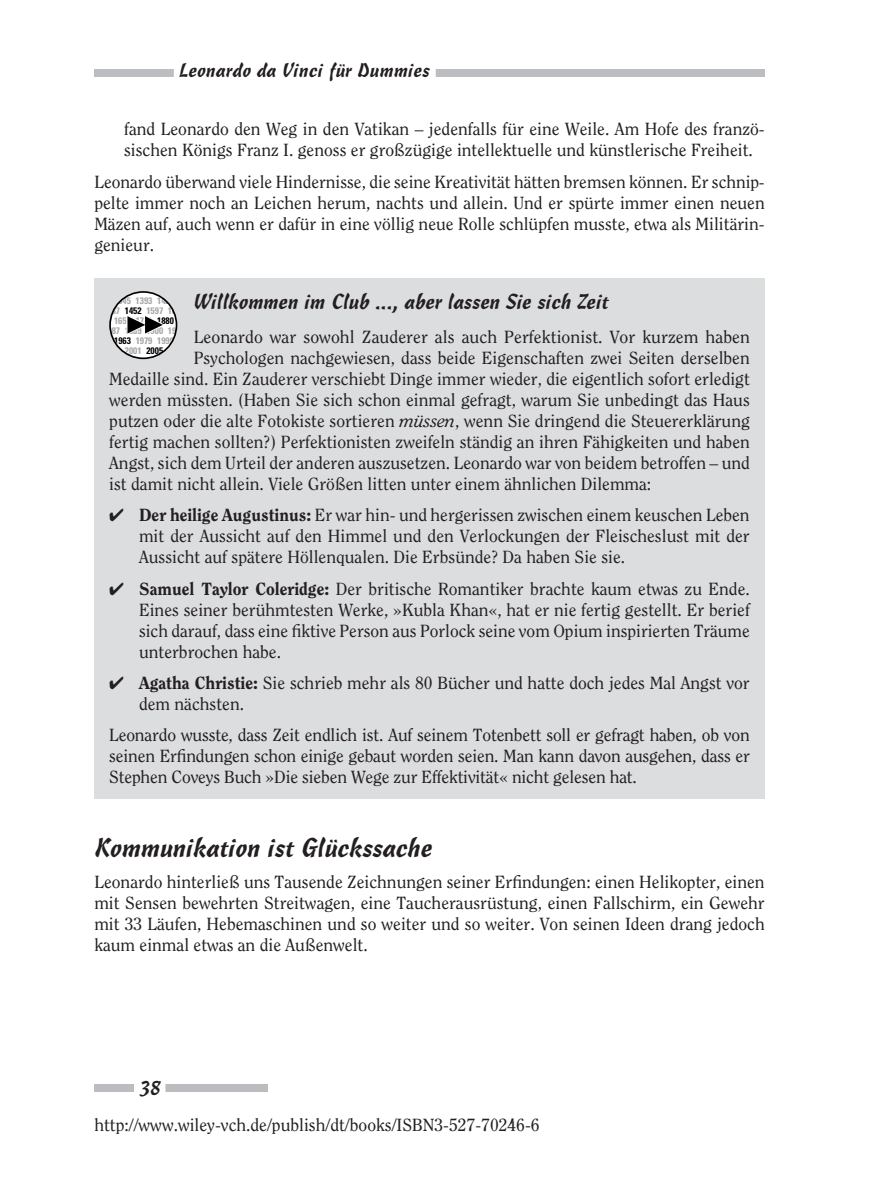
<style>
.page{position:relative;width:874px;height:1191px;background:#fff}
.page>*{position:absolute;margin:0;border:0;box-sizing:border-box;transform-origin:0 0}
.t1{font:500 26.25px "Cascade Script";color:#231f20}
.t2{font:500 21px "Cascade Script";color:#231f20}
.t3{font:500 19.25px "Cascade Script";letter-spacing:.015em;color:#231f20}
.t4{font:17.5px/21px "Clearface";color:#231f20;text-align:justify}
.t5{font:700 condensed 9.45px/10.2px "Univers";color:#a6a6a6;text-align:center}
.t6{font:700 condensed 9.45px "Univers";color:#000}
.s1{color:#000}
.s2{font-style:italic}
.s3{font-weight:800}
</style>
<div class="page">
<div style="left:94px;top:1083px;width:174px;height:8px;background:#bcbdc0"></div>
<div style="left:94px;top:69px;width:670px;height:8px;background:#bcbdc0"></div>
<div style="left:174px;top:56px;width:261px;height:21px;background:#fff"></div>
<div style="left:134px;top:1076px;width:31px;height:21px;background:#fff"></div>
<div style="left:94px;top:278px;width:670px;height:520px;background:#dcdddf"></div>
<div style="left:111px;top:292px;width:66px;height:66px;background:#fff;border-radius:50%"></div>
<svg style="left:127px;top:316px;width:36px;height:18px"></svg>
<div style="left:109px;top:291px;width:68px;height:68px;border:2px solid #000;border-radius:50%"></div>
<p class="t3" style="left:179px;top:59px;width:253px">Leonardo da Vinci für Dummies</p>
<p class="t4" style="left:124px;top:118px;width:641px">fand Leonardo den Weg in den Vatikan – jedenfalls für eine Weile. Am Hofe des franzö&shy;sischen Königs Franz I. genoss er großzügige intellektuelle und künstlerische Freiheit.</p>
<p class="t4" style="left:94px;top:171px;width:671px">Leonardo überwand viele Hindernisse, die seine Kreativität hätten bremsen können. Er schnip&shy;pelte immer noch an Leichen herum, nachts und allein. Und er spürte immer einen neuen Mäzen auf, auch wenn er dafür in eine völlig neue Rolle schlüpfen musste, etwa als Militärin&shy;genieur.</p>
<p class="t2" style="left:193px;top:289px;width:416px">Willkommen im Club ..., aber lassen Sie sich Zeit</p>
<p class="t5" style="left:114px;top:295px;width:18px">1345</p>
<p class="t5" style="left:107px;top:305px;width:74px">437 <span class="s1">1452</span> 1597 161</p>
<p class="t5" style="left:136px;top:315px;width:18px">1781</p>
<p class="t5" style="left:136px;top:295px;width:18px">1393</p>
<p class="t5" style="left:157px;top:295px;width:18px">1420</p>
<p class="t5" style="left:114px;top:315px;width:18px">1659</p>
<p class="t6" style="left:157px;top:315px;width:18px">1880</p>
<p class="t5" style="left:107px;top:325px;width:14px">887</p>
<p class="t5" style="left:146px;top:325px;width:18px">1900</p>
<p class="t5" style="left:125px;top:325px;width:18px">1889</p>
<p class="t5" style="left:168px;top:325px;width:14px">195</p>
<p class="t6" style="left:114px;top:335px;width:18px">1963</p>
<p class="t5" style="left:157px;top:335px;width:18px">1999</p>
<p class="t4" style="left:193px;top:326px;width:557px">Leonardo war sowohl Zauderer als auch Perfektionist. Vor kurzem haben</p>
<p class="t4" style="left:193px;top:347px;width:557px">Psychologen nachgewiesen, dass beide Eigenschaften zwei Seiten derselben</p>
<p class="t4" style="left:109px;top:368px;width:641px">Medaille sind. Ein Zauderer verschiebt Dinge immer wieder, die eigentlich sofort erledigt</p>
<p class="t4" style="left:109px;top:389px;width:641px">werden müssten. (Haben Sie sich schon einmal gefragt, warum Sie unbedingt das Haus</p>
<p class="t4" style="left:109px;top:410px;width:641px">putzen oder die alte Fotokiste sortieren <span class="s2">müssen</span>, wenn Sie dringend die Steuererklärung</p>
<p class="t4" style="left:109px;top:431px;width:641px">fertig machen sollten?) Perfektionisten zweifeln ständig an ihren Fähigkeiten und haben</p>
<p class="t4" style="left:109px;top:452px;width:642px">Angst, sich dem Urteil der anderen auszusetzen. Leonardo war von beidem betroffen – und</p>
<p class="t4" style="left:109px;top:473px;width:543px">ist damit nicht allein. Viele Größen litten unter einem ähnlichen Dilemma:</p>
<p class="t4" style="left:139px;top:504px;width:612px;text-indent:-30px">✔ <span class="s3">Der heilige Augustinus:</span> Er war hin- und hergerissen zwischen einem keuschen Leben mit der Aussicht auf den Himmel und den Verlockungen der Fleischeslust mit der Aussicht auf spätere Höllenqualen. Die Erbsünde? Da haben Sie sie.</p>
<p class="t4" style="left:139px;top:577px;width:612px;text-indent:-30px">✔ <span class="s3">Samuel Taylor Coleridge:</span> Der britische Romantiker brachte kaum etwas zu Ende.<br>Eines seiner berühmtesten Werke, »Kubla Khan«, hat er nie fertig gestellt. Er berief sich darauf, dass eine fiktive Person aus Porlock seine vom Opium inspirierten Träume unterbrochen habe.</p>
<p class="t4" style="left:139px;top:672px;width:612px;text-indent:-30px">✔ <span class="s3">Agatha Christie:</span> Sie schrieb mehr als 80 Bücher und hatte doch jedes Mal Angst vor dem nächsten.</p>
<p class="t4" style="left:109px;top:724px;width:641px">Leonardo wusste, dass Zeit endlich ist. Auf seinem Totenbett soll er gefragt haben, ob von seinen Erfindungen schon einige gebaut worden seien. Man kann davon ausgehen, dass er Stephen Coveys Buch »Die sieben Wege zur Effektivität« nicht gelesen hat.</p>
<p class="t5" style="left:125px;top:335px;width:40px">1979<br>2001 <span class="s1">2005</span></p>
<h1 class="t1" style="left:94px;top:832px;width:339px">Kommunikation ist Glückssache</h1>
<p class="t4" style="left:94px;top:871px;width:671px">Leonardo hinterließ uns Tausende Zeichnungen seiner Erfindungen: einen Helikopter, einen mit Sensen bewehrten Streitwagen, eine Taucherausrüstung, einen Fallschirm, ein Gewehr mit 33 Läufen, Hebemaschinen und so weiter und so weiter. Von seinen Ideen drang jedoch kaum einmal etwas an die Außenwelt.</p>
<p class="t3" style="left:139px;top:1076px;width:23px">38</p>
<p class="t4" style="left:94px;top:1114px;width:446px">http://www.wiley-vch.de/publish/dt/books/ISBN3-527-70246-6</p>
</div>
